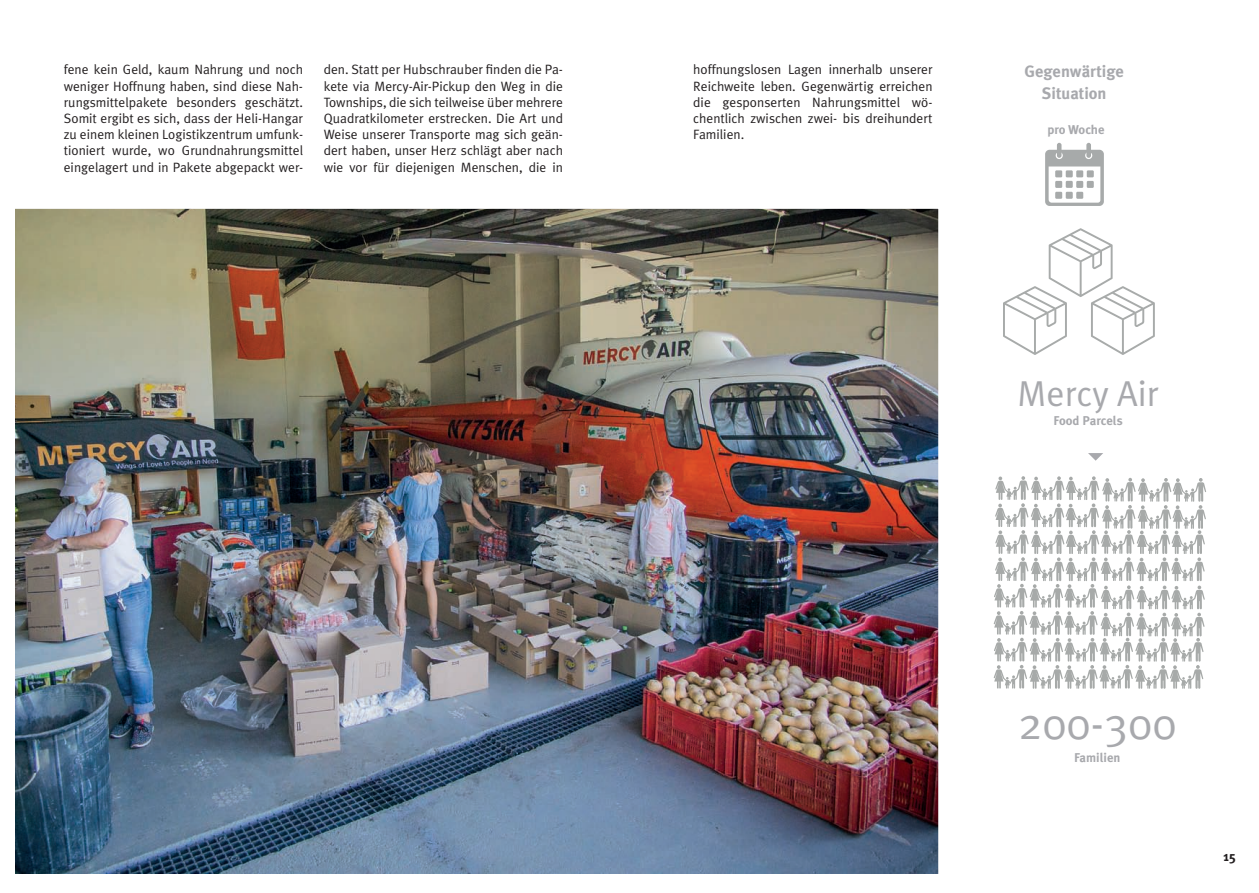
<style>
.page{position:relative;width:1259px;height:893px;background:#fff}
.page>*{position:absolute;margin:0;border:0;box-sizing:border-box;transform-origin:0 0}
.t1{font:45px "Meta Plus Normal";color:#a8a9ad}
.t2{font:36px "Meta Plus Normal";color:#a8a9ad}
.t3{font:700 16.5px/22.5px "Meta Plus";color:#a8a9ad;text-align:center}
.t4{font:13.5px/16.2px "Meta Plus Normal";color:#231f20;text-align:justify}
.t5{font:700 13.5px "Meta Plus";color:#231f20}
.t6{font:700 12.75px "Meta Plus";color:#a8a9ad}
</style>
<div class="page">
<img style="left:16px;top:210px;width:921px;height:663px">
<svg style="left:1088px;top:453px;width:15px;height:8px"></svg>
<svg style="left:993px;top:476px;width:213px;height:213px"></svg>
<svg style="left:1003px;top:228px;width:151px;height:127px"></svg>
<div style="left:1045px;top:150px;width:59px;height:56px;background:#a7aaaa;border-radius:4px"></div>
<svg style="left:1048px;top:166px;width:52px;height:37px"></svg>
<div style="left:1055px;top:170px;width:7px;height:7px;background:#a7aaaa"></div>
<div style="left:1065px;top:170px;width:7px;height:7px;background:#a7aaaa"></div>
<div style="left:1076px;top:170px;width:7px;height:7px;background:#a7aaaa"></div>
<div style="left:1086px;top:170px;width:7px;height:7px;background:#a7aaaa"></div>
<div style="left:1055px;top:181px;width:7px;height:7px;background:#a7aaaa"></div>
<div style="left:1076px;top:181px;width:7px;height:7px;background:#a7aaaa"></div>
<div style="left:1086px;top:181px;width:7px;height:7px;background:#a7aaaa"></div>
<div style="left:1055px;top:192px;width:7px;height:7px;background:#a7aaaa"></div>
<div style="left:1065px;top:192px;width:7px;height:7px;background:#a7aaaa"></div>
<div style="left:1076px;top:192px;width:7px;height:7px;background:#a7aaaa"></div>
<div style="left:1065px;top:181px;width:7px;height:7px;background:#a7aaaa"></div>
<svg style="left:1055px;top:152px;width:7px;height:7px"></svg>
<hr style="left:1057px;top:143px;width:4px;height:15px;background:#a7aaaa;border-radius:2px">
<div style="left:1085px;top:152px;width:7px;height:7px;background:#fff;border-radius:50%"></div>
<div style="left:1086px;top:143px;width:5px;height:15px;background:#a7aaaa;border-radius:2px"></div>
<p class="t4" style="left:64px;top:62px;width:241px">fene kein Geld, kaum Nahrung und noch weniger Hoffnung haben, sind diese Nah&shy;rungsmittelpakete besonders geschätzt.<br>Somit ergibt es sich, dass der Heli-Hangar zu einem kleinen Logistikzentrum umfunk&shy;tioniert wurde, wo Grundnahrungsmittel eingelagert und in Pakete abgepackt wer-</p>
<p class="t4" style="left:324px;top:62px;width:241px">den. Statt per Hubschrauber finden die Pa&shy;kete via Mercy-Air-Pickup den Weg in die Townships, die sich teilweise über mehrere Quadratkilometer erstrecken. Die Art und Weise unserer Transporte mag sich geän&shy;dert haben, unser Herz schlägt aber nach wie vor für diejenigen Menschen, die in</p>
<p class="t4" style="left:693px;top:62px;width:241px">hoffnungslosen Lagen innerhalb unserer Reichweite leben. Gegenwärtig erreichen die gesponserten Nahrungsmittel wö&shy;chentlich zwischen zwei- bis dreihundert Familien.</p>
<p class="t3" style="left:1024px;top:60px;width:101px">Gegenwärtige<br>Situation</p>
<p class="t6" style="left:1047px;top:122px;width:58px">pro Woche</p>
<h2 class="t2" style="left:1017px;top:372px;width:143px">Mercy Air</h2>
<p class="t6" style="left:1053px;top:413px;width:71px">Food Parcels</p>
<h1 class="t1" style="left:1018px;top:697px;width:160px">200-300</h1>
<p class="t6" style="left:1074px;top:750px;width:48px">Familien</p>
<p class="t5" style="left:1223px;top:848px;width:14px">15</p>
</div>
